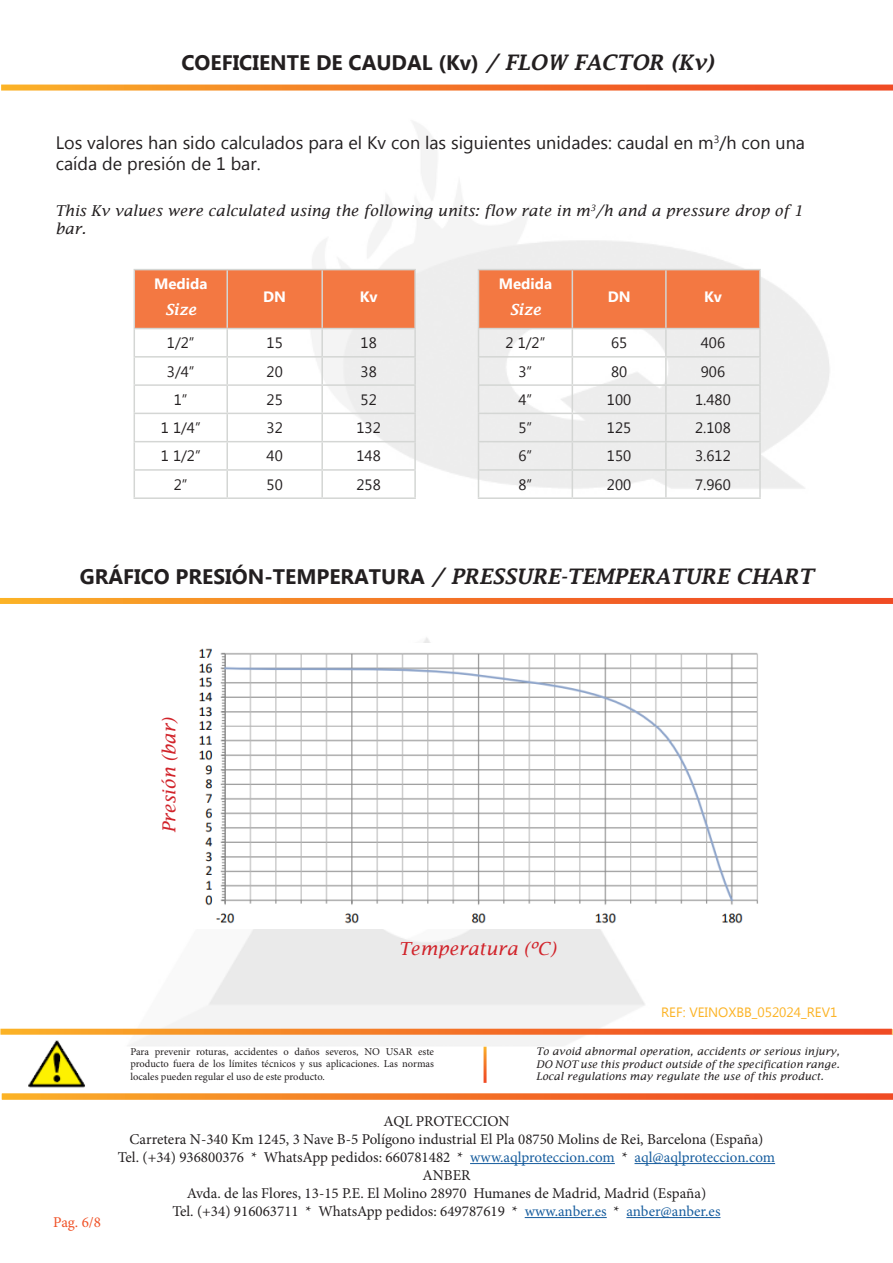
<style>
.page{position:relative;width:893px;height:1263px;background:#fff}
.page>*{position:absolute;margin:0;border:0;box-sizing:border-box;transform-origin:0 0}
.t1{font:700 21px "Microsoft New Tai Lue";color:#231f20}
.t2{font:18px/21.6px "Microsoft New Tai Lue";color:#231f20}
.t3{font:italic 18px "Lucida Fax";color:#d1232a}
.t4{font:15px/18px "Minion Pro";color:#231f20;text-align:center}
.t5{font:15px "Microsoft New Tai Lue";color:#231f20}
.t6{font:italic 15px/18px "Lucida Fax";color:#231f20}
.t7{font:700 15px "Microsoft New Tai Lue";color:#fff}
.t8{font:italic 600 15px "Lucida Fax";color:#fff}
.t9{font:15px "Minion Pro";color:#f05126}
.t10{font:13.5px "Microsoft New Tai Lue";color:#fcb325}
.t11{font:10.5px/12.6px "Minion Pro";color:#231f20;text-align:justify}
.t12{font:italic 10.5px/12.6px "Lucida Fax";color:#231f20;text-align:justify}
.s1{font-family:"Lucida Fax";font-weight:600;font-style:italic}
.s2{color:#175d9e}
</style>
<div class="page">
<img style="left:81px;top:84px;width:771px;height:1081px">
<hr style="left:470px;top:1163px;width:145px;height:1px;background:#175d9e">
<hr style="left:634px;top:1163px;width:141px;height:1px;background:#175d9e">
<hr style="left:525px;top:1217px;width:82px;height:1px;background:#175d9e">
<hr style="left:626px;top:1217px;width:94px;height:1px;background:#175d9e">
<svg style="left:2px;top:1093px;width:891px;height:6px;background:#f47c30"></svg>
<img style="left:18px;top:1036px;width:75px;height:58px">
<hr style="left:484px;top:1047px;width:3px;height:36px;background:#fff">
<svg style="left:0;top:1029px;width:892px;height:6px;background:#f47c30"></svg>
<svg style="left:0;top:598px;width:893px;height:6px;background:#f47727"></svg>
<svg style="left:1px;top:85px;width:892px;height:6px;background:#f48036"></svg>
<hr style="left:414px;top:329px;width:2px;height:27px;background:#d4d6d4">
<hr style="left:322px;top:356px;width:94px;height:2px;background:#d4d6d4">
<hr style="left:414px;top:358px;width:2px;height:26px;background:#d4d6d4">
<hr style="left:322px;top:384px;width:94px;height:2px;background:#d4d6d4">
<hr style="left:414px;top:386px;width:2px;height:27px;background:#d4d6d4">
<hr style="left:322px;top:413px;width:94px;height:1px;background:#d4d6d4">
<hr style="left:414px;top:414px;width:2px;height:27px;background:#d4d6d4">
<hr style="left:322px;top:441px;width:94px;height:1px;background:#d4d6d4">
<hr style="left:414px;top:442px;width:2px;height:27px;background:#d4d6d4">
<svg style="left:134px;top:270px;width:281px;height:227px"></svg>
<hr style="left:227px;top:469px;width:95px;height:2px;background:#d4d6d4">
<hr style="left:226px;top:471px;width:2px;height:26px;background:#d4d6d4">
<hr style="left:322px;top:469px;width:94px;height:2px;background:#d4d6d4">
<hr style="left:321px;top:471px;width:2px;height:26px;background:#d4d6d4">
<hr style="left:414px;top:471px;width:2px;height:26px;background:#d4d6d4">
<hr style="left:134px;top:497px;width:93px;height:2px;background:#d4d6d4">
<hr style="left:227px;top:497px;width:95px;height:2px;background:#d4d6d4">
<hr style="left:322px;top:497px;width:94px;height:2px;background:#d4d6d4">
<hr style="left:134px;top:269px;width:93px;height:1px;background:#d4d6d4">
<hr style="left:134px;top:270px;width:1px;height:58px;background:#d4d6d4">
<hr style="left:227px;top:269px;width:95px;height:1px;background:#d4d6d4">
<hr style="left:226px;top:270px;width:2px;height:58px;background:#d4d6d4">
<hr style="left:322px;top:269px;width:94px;height:1px;background:#d4d6d4">
<hr style="left:321px;top:270px;width:2px;height:58px;background:#d4d6d4">
<hr style="left:414px;top:270px;width:2px;height:58px;background:#d4d6d4">
<hr style="left:134px;top:328px;width:93px;height:1px;background:#d4d6d4">
<hr style="left:227px;top:328px;width:95px;height:1px;background:#d4d6d4">
<hr style="left:322px;top:328px;width:94px;height:1px;background:#d4d6d4">
<hr style="left:759px;top:329px;width:2px;height:27px;background:#d4d6d4">
<hr style="left:666px;top:356px;width:95px;height:2px;background:#d4d6d4">
<hr style="left:759px;top:358px;width:2px;height:26px;background:#d4d6d4">
<hr style="left:666px;top:384px;width:95px;height:2px;background:#d4d6d4">
<hr style="left:759px;top:386px;width:2px;height:27px;background:#d4d6d4">
<hr style="left:666px;top:413px;width:95px;height:1px;background:#d4d6d4">
<hr style="left:759px;top:414px;width:2px;height:27px;background:#d4d6d4">
<hr style="left:666px;top:441px;width:95px;height:1px;background:#d4d6d4">
<hr style="left:759px;top:442px;width:2px;height:27px;background:#d4d6d4">
<svg style="left:478px;top:270px;width:281px;height:227px"></svg>
<hr style="left:666px;top:469px;width:95px;height:2px;background:#d4d6d4">
<hr style="left:665px;top:471px;width:2px;height:26px;background:#d4d6d4">
<hr style="left:759px;top:471px;width:2px;height:26px;background:#d4d6d4">
<hr style="left:478px;top:497px;width:94px;height:2px;background:#d4d6d4">
<hr style="left:572px;top:497px;width:94px;height:2px;background:#d4d6d4">
<hr style="left:666px;top:497px;width:95px;height:2px;background:#d4d6d4">
<hr style="left:478px;top:269px;width:94px;height:1px;background:#d4d6d4">
<hr style="left:478px;top:270px;width:1px;height:58px;background:#d4d6d4">
<hr style="left:572px;top:269px;width:94px;height:1px;background:#d4d6d4">
<hr style="left:572px;top:270px;width:1px;height:58px;background:#d4d6d4">
<hr style="left:666px;top:269px;width:95px;height:1px;background:#d4d6d4">
<hr style="left:665px;top:270px;width:2px;height:58px;background:#d4d6d4">
<hr style="left:759px;top:270px;width:2px;height:58px;background:#d4d6d4">
<hr style="left:478px;top:328px;width:94px;height:1px;background:#d4d6d4">
<hr style="left:572px;top:328px;width:94px;height:1px;background:#d4d6d4">
<hr style="left:666px;top:328px;width:95px;height:1px;background:#d4d6d4">
<img style="left:195px;top:643px;width:566px;height:285px">
<h1 class="t1" style="left:182px;top:51px;width:534px">COEFICIENTE DE CAUDAL (Kv) <span class="s1">/ FLOW FACTOR (Kv)</span></h1>
<p class="t2" style="left:56px;top:133px;width:751px">Los valores han sido calculados para el Kv con las siguientes unidades: caudal en m<sup>3</sup>/h con una caída de presión de 1 bar.</p>
<p class="t6" style="left:55px;top:201px;width:750px">This Kv values were calculated using the following units: flow rate in m<sup>3</sup>/h and a pressure drop of 1 bar.</p>
<p class="t7" style="left:154px;top:275px;width:55px">Medida</p>
<p class="t8" style="left:165px;top:301px;width:33px">Size</p>
<p class="t7" style="left:263px;top:288px;width:24px">DN</p>
<p class="t7" style="left:360px;top:288px;width:19px">Kv</p>
<p class="t7" style="left:499px;top:275px;width:55px">Medida</p>
<p class="t8" style="left:510px;top:301px;width:33px">Size</p>
<p class="t7" style="left:608px;top:288px;width:24px">DN</p>
<p class="t7" style="left:704px;top:288px;width:19px">Kv</p>
<p class="t5" style="left:167px;top:334px;width:29px">1/2”</p>
<p class="t5" style="left:267px;top:334px;width:18px">15</p>
<p class="t5" style="left:361px;top:334px;width:18px">18</p>
<p class="t5" style="left:167px;top:363px;width:29px">3/4”</p>
<p class="t5" style="left:267px;top:363px;width:18px">20</p>
<p class="t5" style="left:361px;top:363px;width:18px">38</p>
<p class="t5" style="left:174px;top:391px;width:15px">1”</p>
<p class="t5" style="left:267px;top:391px;width:18px">25</p>
<p class="t5" style="left:361px;top:391px;width:18px">52</p>
<p class="t5" style="left:161px;top:419px;width:41px">1 1/4”</p>
<p class="t5" style="left:267px;top:419px;width:18px">32</p>
<p class="t5" style="left:357px;top:419px;width:26px">132</p>
<p class="t5" style="left:161px;top:447px;width:41px">1 1/2”</p>
<p class="t5" style="left:267px;top:447px;width:18px">40</p>
<p class="t5" style="left:357px;top:447px;width:26px">148</p>
<p class="t5" style="left:174px;top:476px;width:15px">2”</p>
<p class="t5" style="left:267px;top:476px;width:18px">50</p>
<p class="t5" style="left:357px;top:476px;width:26px">258</p>
<p class="t5" style="left:505px;top:334px;width:41px">2 1/2”</p>
<p class="t5" style="left:611px;top:334px;width:18px">65</p>
<p class="t5" style="left:701px;top:334px;width:26px">406</p>
<p class="t5" style="left:519px;top:363px;width:15px">3”</p>
<p class="t5" style="left:611px;top:363px;width:18px">80</p>
<p class="t5" style="left:701px;top:363px;width:26px">906</p>
<p class="t5" style="left:519px;top:391px;width:15px">4”</p>
<p class="t5" style="left:607px;top:391px;width:26px">100</p>
<p class="t5" style="left:695px;top:391px;width:37px">1.480</p>
<p class="t5" style="left:519px;top:419px;width:15px">5”</p>
<p class="t5" style="left:607px;top:419px;width:26px">125</p>
<p class="t5" style="left:695px;top:419px;width:37px">2.108</p>
<p class="t5" style="left:519px;top:447px;width:15px">6”</p>
<p class="t5" style="left:607px;top:447px;width:26px">150</p>
<p class="t5" style="left:695px;top:447px;width:37px">3.612</p>
<p class="t5" style="left:519px;top:476px;width:15px">8”</p>
<p class="t5" style="left:607px;top:476px;width:26px">200</p>
<p class="t5" style="left:695px;top:476px;width:37px">7.960</p>
<h1 class="t1" style="left:80px;top:564px;width:735px">GRÁFICO PRESIÓN-TEMPERATURA <span class="s1">/ PRESSURE-TEMPERATURE CHART</span></h1>
<p class="t3" style="left:159px;top:833px;width:117px;rotate:-90deg">Presión (bar)</p>
<p class="t3" style="left:399px;top:938px;width:159px">Temperatura (ºC)</p>
<p class="t10" style="left:661px;top:1004px;width:178px">REF: VEINOXBB_052024_REV1</p>
<p class="t9" style="left:53px;top:1212px;width:49px">Pag. 6/8</p>
<p class="t11" style="left:130px;top:1045px;width:305px">Para prevenir roturas, accidentes o daños severos, NO USAR este producto fuera de los límites técnicos y sus aplicaciones. Las normas locales pueden regular el uso de este producto.</p>
<p class="t12" style="left:536px;top:1045px;width:305px">To avoid abnormal operation, accidents or serious injury, DO NOT use this product outside of the specification range.<br>Local regulations may regulate the use of this product.</p>
<p class="t4" style="left:118px;top:1112px;width:659px">AQL PROTECCION<br>Carretera N-340 Km 1245, 3 Nave B-5 Polígono industrial El Pla 08750 Molins de Rei, Barcelona (España)<br>Tel. (+34) 936800376 * WhatsApp pedidos: 660781482 * <span class="s2">www.aqlproteccion.com</span> * <span class="s2">aql@aqlproteccion.com </span>ANBER<br>Avda. de las Flores, 13-15 P.E. El Molino 28970 Humanes de Madrid, Madrid (España)<br>Tel. (+34) 916063711 * WhatsApp pedidos: 649787619 * <span class="s2">www.anber.es</span> * <span class="s2">anber@anber.es</span></p>
</div>
